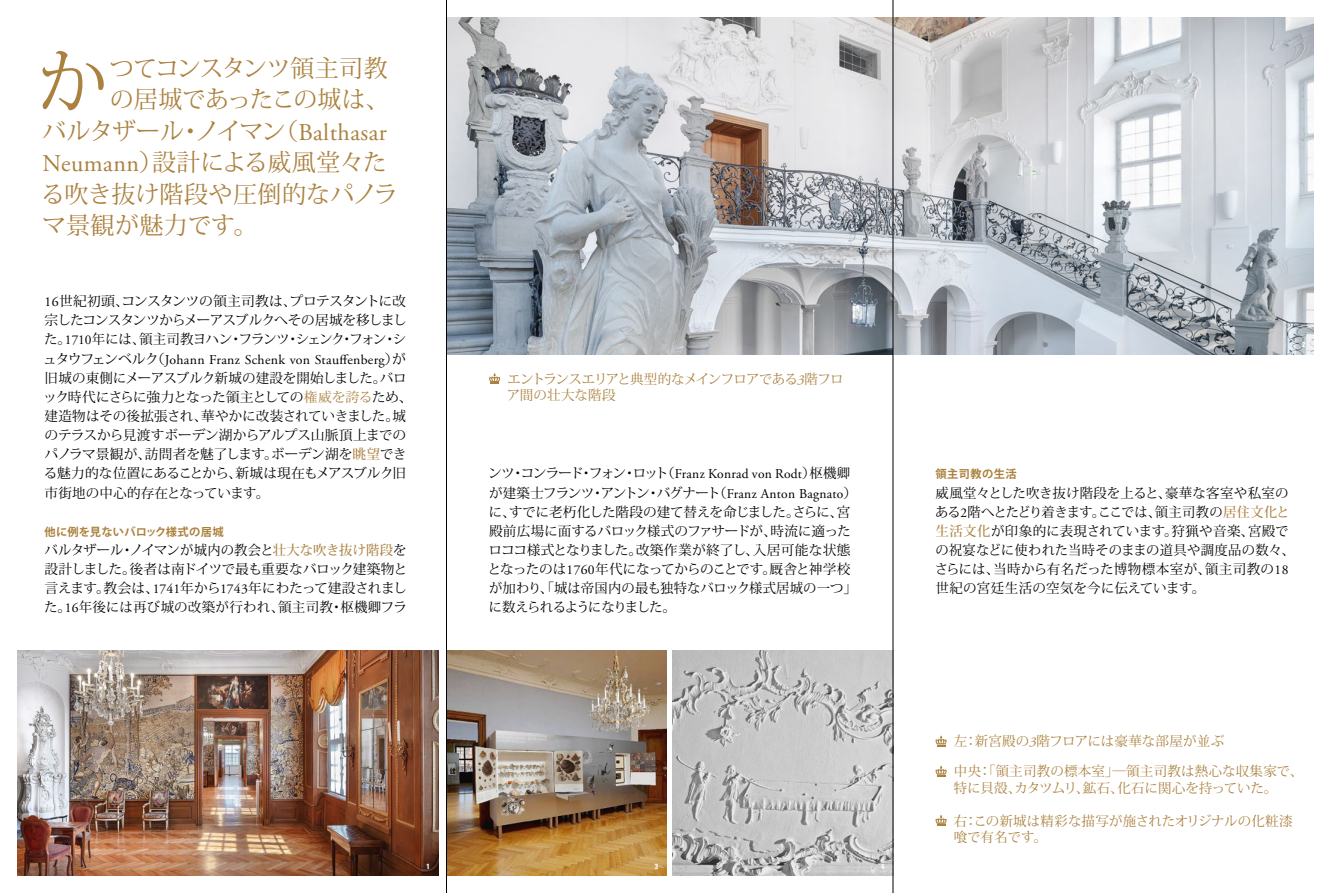
<style>
.page{position:relative;width:1331px;height:893px;background:#fff}
.page>*{position:absolute;margin:0;border:0;box-sizing:border-box;transform-origin:0 0}
.t1{font:71.55px "Koz Min Pro";color:#ab813f}
.t2{font:24px "Koz Min Pro";letter-spacing:-.01em;color:#ab813f}
.t3{font:24px "Koz Min Pro";letter-spacing:-.055em;color:#ab813f}
.t4{font:24px "Koz Min Pro";letter-spacing:.02em;color:#ab813f}
.t5{font:13.5px/19.2px "Koz Min Pro";letter-spacing:-.01em;color:#000;text-align:justify}
.t6{font:13.5px/19.2px "Koz Min Pro";letter-spacing:-.03em;color:#000}
.t7{font:13.5px/19.2px "Koz Min Pro";letter-spacing:.02em;color:#000}
.t8{font:13.5px/16.5px "Koz Min Pro";letter-spacing:.01em;color:#ab813f}
.t9{font:13.5px "Adobe Garamond Pro";letter-spacing:.02em;color:#000}
.t10{font:13.5px/16.5px "Koz Min Pro";letter-spacing:-.05em;color:#ab813f}
.t11{font:700 11.25px "Koz Go Pro";letter-spacing:.01em;color:#ab813f}
.t12{font:700 11.25px "Koz Go Pro";letter-spacing:.03em;color:#ab813f}
.t13{font:700 condensed 7.5px "Univers LT Std";color:#fff}
.s1{font-family:"Adobe Garamond Pro"}
.s2{font-family:"Koz Min Pro"}
.s3{color:#ab813f}
.s4{font-weight:500;color:#ab813f}
.s5{font-family:"Adobe Garamond Pro";font-style:italic}
</style>
<div class="page">
<img style="left:17px;top:651px;width:421px;height:225px">
<img style="left:447px;top:651px;width:219px;height:225px">
<svg style="left:489px;top:373px;width:11px;height:11px"></svg>
<img style="left:673px;top:651px;width:220px;height:225px">
<svg style="left:935px;top:766px;width:12px;height:10px"></svg>
<svg style="left:935px;top:736px;width:12px;height:10px"></svg>
<svg style="left:935px;top:815px;width:12px;height:11px"></svg>
<img style="left:447px;top:17px;width:867px;height:337px">
<hr style="left:446px;top:0;width:1px;height:893px;background:#000">
<hr style="left:893px;top:0;width:1px;height:893px;background:#000">
<h1 class="t1" style="left:37px;top:31px;width:73px">か</h1>
<h2 class="t2" style="left:110px;top:51px;width:279px">つてコンスタンツ領主司教</h2>
<h2 class="t2" style="left:110px;top:82px;width:281px">の居城であったこの城は、</h2>
<h2 class="t3" style="left:42px;top:114px;width:346px">バルタザール・ノイマン（<span class="s1">Balthasar</span></h2>
<h2 class="t2" style="left:43px;top:145px;width:346px"><span class="s1">Neumann</span>）設計による威風堂々た</h2>
<h2 class="t2" style="left:41px;top:177px;width:358px">る吹き抜け階段や圧倒的なパノラ</h2>
<h2 class="t4" style="left:42px;top:208px;width:217px">マ景観が魅力です。</h2>
<p class="t5" style="left:44px;top:291px;width:364px"><span class="s1">16</span>世紀初頭、コンスタンツの領主司教は、プロテスタントに改宗したコンスタンツからメーアスブルクへその居城を移しました。<span class="s1">1710</span>年には、領主司教ヨハン・フランツ・シェンク・フォン・シ</p>
<p class="t9" style="left:43px;top:351px;width:364px"><span class="s2">ュタウフェンベルク（</span>Johann Franz Schenk von Stauffenberg<span class="s2">）が</span></p>
<p class="t5" style="left:43px;top:368px;width:371px;text-align:left">旧城の東側にメーアスブルク新城の建設を開始しました。バロック時代にさらに強力となった領主としての<span class="s3">権威を誇る</span>ため、建造物はその後拡張され、華やかに改装されていきました。城のテラスから見渡すボーデン湖からアルプス山脈頂上までのパノラマ景観が、訪問者を魅了します。ボーデン湖を<span class="s4">眺望</span>できる魅力的な位置にあることから、新城は現在もメアスブルク旧市街地の中心的存在となっています。</p>
<p class="t11" style="left:45px;top:524px;width:180px">他に例を見ないバロック様式の居城</p>
<p class="t5" style="left:44px;top:540px;width:364px">バルタザール・ノイマンが城内の教会と<span class="s4">壮大な吹き抜け階段</span>を設計しました。後者は南ドイツで最も重要なバロック建築物と言えます。教会は、<span class="s1">1741</span>年から<span class="s1">1743</span>年にわたって建設されました。<span class="s1">16</span>年後には再び城の改築が行われ、領主司教・枢機卿フラ</p>
<p class="t13" style="left:427px;top:862px;width:5px">1</p>
<p class="t10" style="left:507px;top:370px;width:338px">エントランスエリアと典型的なメインフロアである<span class="s5">3</span>階フロア間の壮大な階段</p>
<p class="t13" style="left:1302px;top:340px;width:5px">2</p>
<p class="t6" style="left:487px;top:463px;width:371px">ンツ・コンラード・フォン・ロット（<span class="s1">Franz Konrad von Rodt</span>）枢機卿が建築士フランツ・アントン・バグナート（<span class="s1">Franz Anton Bagnato</span>）に、すでに老朽化した階段の建て替えを命じました。さらに、宮殿前広場に面するバロック様式のファサードが、時流に適ったロココ様式となりました。改築作業が終了し、入居可能な状態となったのは<span class="s1">1760</span>年代になってからのことです。厩舎と神学校が加わり、「城は帝国内の最も独特なバロック様式居城の一つ」に数えられるようになりました。</p>
<p class="t12" style="left:935px;top:467px;width:83px">領主司教の生活</p>
<p class="t7" style="left:935px;top:482px;width:362px">威風堂々とした吹き抜け階段を上ると、豪華な客室や私室のある<span class="s1">2</span>階へとたどり着きます。ここでは、領主司教の<span class="s4">居住文化と生活文化</span>が印象的に表現されています。狩猟や音楽、宮殿での祝宴などに使われた当時そのままの道具や調度品の数々、さらには、当時から有名だった博物標本室が、領主司教の<span class="s1">18</span>世紀の宮廷生活の空気を今に伝えています。</p>
<p class="t13" style="left:655px;top:862px;width:5px">3</p>
<p class="t13" style="left:881px;top:862px;width:5px">4</p>
<p class="t8" style="left:954px;top:733px;width:272px">左：新宮殿の<span class="s5">3</span>階フロアには豪華な部屋が並ぶ</p>
<p class="t8" style="left:954px;top:763px;width:351px">中央：「領主司教の標本室」─領主司教は熱心な収集家で、特に貝殻、カタツムリ、鉱石、化石に関心を持っていた。</p>
<p class="t8" style="left:954px;top:812px;width:340px">右：この新城は精彩な描写が施されたオリジナルの化粧漆喰で有名です。</p>
</div>
